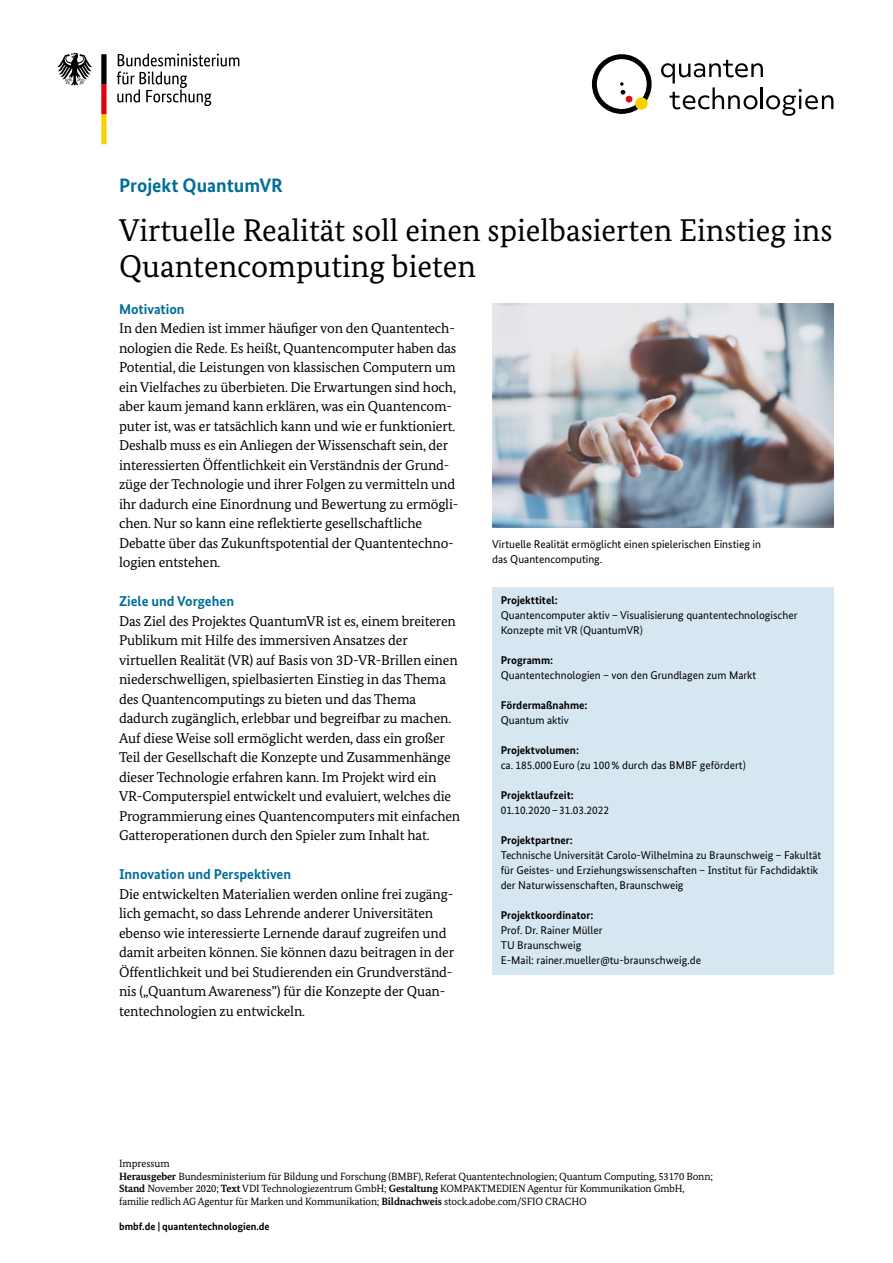
<style>
.page{position:relative;width:893px;height:1263px;background:#fff}
.page>*{position:absolute;margin:0;border:0;box-sizing:border-box;transform-origin:0 0}
.H1_Headline{font:31.5px/36px "Bundes Serif";color:#000}
.P_Subheadline{font:700 19.5px "Bundes Sans";color:#006e97}
.P_Fliess{font:14.25px/19.5px "Bundes Serif";letter-spacing:-.01em;color:#000}
.H2_Headline{font:700 14.25px "Bundes Sans";color:#006e97}
.P_Kasten{font:11.25px/15px "Bundes Sans";color:#000}
.H2_Kasten_Head{font:700 11.25px "Bundes Sans";color:#000}
.BU_Caption{font:11.25px/15px "Bundes Sans";color:#000}
.P_Impressum{font:10.5px/12.6px "Bundes Serif";letter-spacing:-.01em;color:#000}
.URL{font:700 10.5px "Bundes Sans";color:#000}
.H2_Impressum{font:10.5px "Bundes Serif";color:#000}
.s1{font-weight:700}
</style>
<div class="page">
<div style="left:492px;top:587px;width:341px;height:387px;background:#d7e7f1"></div>
<img style="left:492px;top:304px;width:341px;height:224px">
<svg style="left:117px;top:53px;width:122px;height:53px"></svg>
<svg style="left:57px;top:53px;width:35px;height:33px"></svg>
<svg style="left:101px;top:54px;width:6px;height:90px"></svg>
<svg style="left:592px;top:54px;width:60px;height:60px"></svg>
<div style="left:635px;top:97px;width:13px;height:13px;background:#f8d200;border-radius:50%"></div>
<svg style="left:661px;top:60px;width:172px;height:56px"></svg>
<p class="P_Subheadline" style="left:119px;top:174px;width:165px">Projekt QuantumVR</p>
<h1 class="H1_Headline" style="left:119px;top:212px;width:715px">Virtuelle Realität soll einen spielbasierten Einstieg ins<br>Quantencomputing bieten</h1>
<h2 class="H2_Headline" style="left:119px;top:300px;width:67px">Motivation</h2>
<p class="P_Fliess" style="left:119px;top:318px;width:341px">In den Medien ist immer häufiger von den Quantentech&shy;nologien die Rede. Es heißt, Quantencomputer haben das Potential, die Leistungen von klassischen Computern um ein Vielfaches zu überbieten. Die Erwartungen sind hoch, aber kaum jemand kann erklären, was ein Quantencom&shy;puter ist, was er tatsächlich kann und wie er funktioniert.<br>Deshalb muss es ein Anliegen der Wissenschaft sein, der interessierten Öffentlichkeit ein Verständnis der Grund&shy;züge der Technologie und ihrer Folgen zu vermitteln und ihr dadurch eine Einordnung und Bewertung zu ermögli&shy;chen. Nur so kann eine reflektierte gesellschaftliche Debatte über das Zukunftspotential der Quantentechno&shy;logien entstehen.</p>
<h2 class="H2_Headline" style="left:119px;top:592px;width:116px">Ziele und Vorgehen</h2>
<p class="P_Fliess" style="left:119px;top:611px;width:343px">Das Ziel des Projektes QuantumVR ist es, einem breiteren Publikum mit Hilfe des immersiven Ansatzes der virtuellen Realität (VR) auf Basis von 3D-VR-Brillen einen niederschwelligen, spielbasierten Einstieg in das Thema des Quantencomputings zu bieten und das Thema dadurch zugänglich, erlebbar und begreifbar zu machen.<br>Auf diese Weise soll ermöglicht werden, dass ein großer Teil der Gesellschaft die Konzepte und Zusammenhänge dieser Technologie erfahren kann. Im Projekt wird ein VR-Computerspiel entwickelt und evaluiert, welches die Programmierung eines Quantencomputers mit einfachen Gatteroperationen durch den Spieler zum Inhalt hat.</p>
<h2 class="H2_Headline" style="left:119px;top:865px;width:174px">Innovation und Perspektiven</h2>
<p class="P_Fliess" style="left:119px;top:884px;width:337px">Die entwickelten Materialien werden online frei zugäng&shy;lich gemacht, so dass Lehrende anderer Universitäten ebenso wie interessierte Lernende darauf zugreifen und damit arbeiten können. Sie können dazu beitragen in der Öffentlichkeit und bei Studierenden ein Grundverständ&shy;nis („Quantum Awareness”) für die Konzepte der Quan&shy;tentechnologien zu entwickeln.</p>
<p class="BU_Caption" style="left:492px;top:536px;width:270px">Virtuelle Realität ermöglicht einen spielerischen Einstieg in das Quantencomputing.</p>
<h2 class="H2_Kasten_Head" style="left:501px;top:593px;width:58px">Projekttitel:</h2>
<p class="P_Kasten" style="left:501px;top:607px;width:298px">Quantencomputer aktiv – Visualisierung quantentechnologischer<br>Konzepte mit VR (QuantumVR)</p>
<h2 class="H2_Kasten_Head" style="left:501px;top:653px;width:54px">Programm:</h2>
<p class="P_Kasten" style="left:501px;top:667px;width:257px">Quantentechnologien – von den Grundlagen zum Markt</p>
<h2 class="H2_Kasten_Head" style="left:501px;top:698px;width:88px">Fördermaßnahme:</h2>
<p class="P_Kasten" style="left:501px;top:712px;width:70px">Quantum aktiv</p>
<h2 class="H2_Kasten_Head" style="left:501px;top:743px;width:80px">Projektvolumen:</h2>
<p class="P_Kasten" style="left:501px;top:757px;width:246px">ca. 185.000Euro (zu 100% durch das BMBF gefördert)</p>
<h2 class="H2_Kasten_Head" style="left:501px;top:788px;width:75px">Projektlaufzeit:</h2>
<p class="P_Kasten" style="left:501px;top:802px;width:110px">01.10.2020–31.03.2022</p>
<h2 class="H2_Kasten_Head" style="left:501px;top:833px;width:74px">Projektpartner:</h2>
<p class="P_Kasten" style="left:501px;top:847px;width:322px">Technische Universität Carolo-Wilhelmina zu Braunschweig – Fakultät für Geistes- und Erziehungswissenschaften – Institut für Fachdidaktik der Naturwissenschaften, Braunschweig</p>
<h2 class="H2_Kasten_Head" style="left:501px;top:908px;width:94px">Projektkoordinator:</h2>
<p class="P_Kasten" style="left:501px;top:922px;width:103px">Prof. Dr. Rainer Müller</p>
<p class="P_Kasten" style="left:501px;top:937px;width:82px">TU Braunschweig</p>
<p class="P_Kasten" style="left:501px;top:952px;width:202px">E-Mail: rainer.mueller@tu-braunschweig.de</p>
<h2 class="H2_Impressum" style="left:119px;top:1157px;width:52px">Impressum</h2>
<p class="P_Impressum" style="left:119px;top:1170px;width:595px"><span class="s1">Herausgeber</span> Bundesministerium für Bildung und Forschung (BMBF), Referat Quantentechnologien; Quantum Computing, 53170 Bonn;<br><span class="s1">Stand</span> November 2020; <span class="s1">Text</span> VDI Technologiezentrum GmbH; <span class="s1">Gestaltung</span> KOMPAKTMEDIEN Agentur für Kommunikation GmbH, familie redlich AG Agentur für Marken und Kommunikation; <span class="s1">Bildnachweis</span> stock.adobe.com/SFIO CRACHO</p>
<p class="URL" style="left:119px;top:1220px;width:152px">bmbf.de | quantentechnologien.de</p>
</div>
